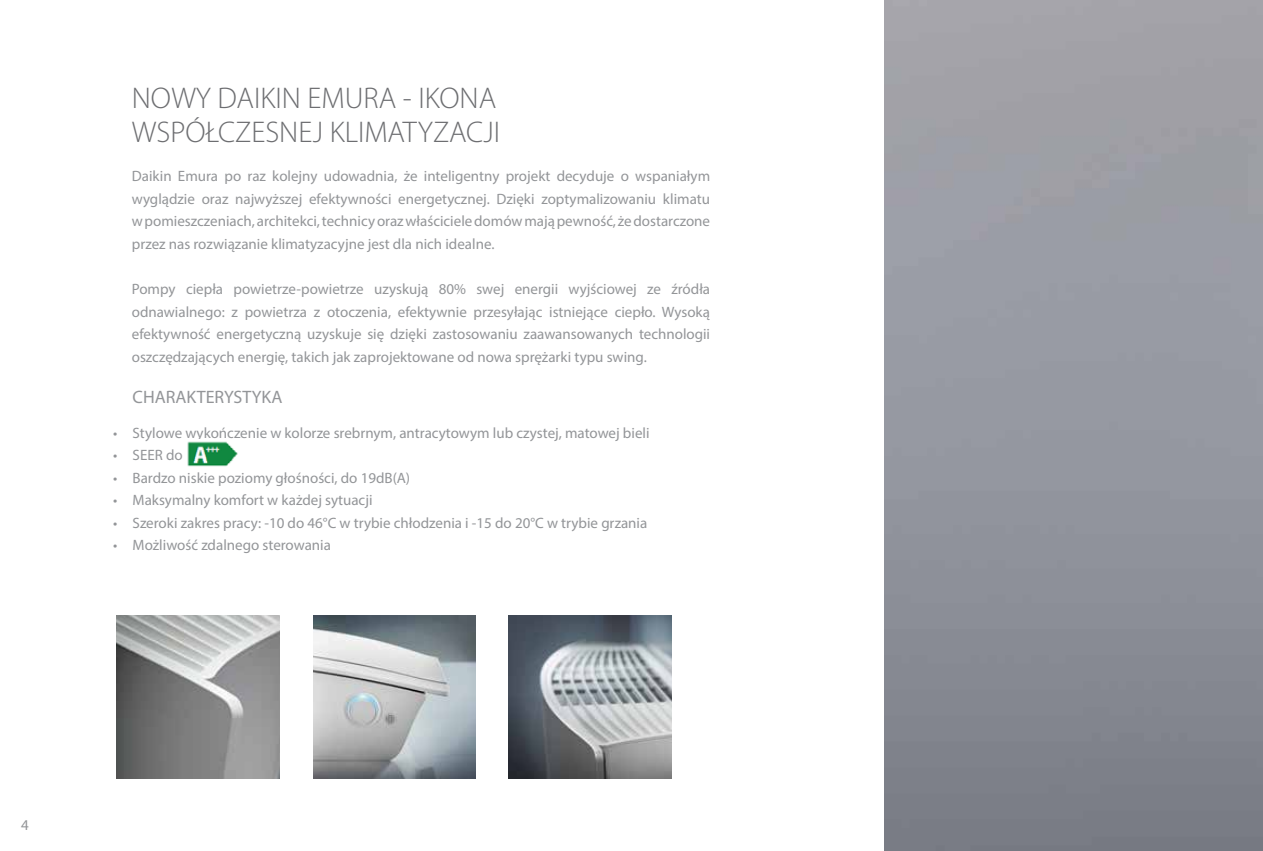
<style>
.page{position:relative;width:1263px;height:851px;background:#fff}
.page>*{position:absolute;margin:0;border:0;box-sizing:border-box;transform-origin:0 0}
.t1{font:300 30px/34.5px "Myriad Pro";color:#6d6e71}
.t2{font:18px "Myriad Pro";color:#939598}
.t3{font:15px/22.5px "Myriad Pro";color:#939598;text-align:justify}
</style>
<div class="page">
<img style="left:313px;top:615px;width:163px;height:163px">
<img style="left:509px;top:615px;width:163px;height:163px">
<img style="left:117px;top:615px;width:162px;height:163px">
<img style="left:187px;top:441px;width:51px;height:26px">
<h1 class="t1" style="left:132px;top:81px;width:370px">NOWY DAIKIN EMURA - IKONA<br>WSPÓŁCZESNEJ KLIMATYZACJI</h1>
<p class="t3" style="left:132px;top:165px;width:580px">Daikin Emura po raz kolejny udowadnia, że inteligentny projekt decyduje o wspaniałym wyglądzie oraz najwyższej efektywności energetycznej. Dzięki zoptymalizowaniu klimatu w pomieszczeniach, architekci, technicy oraz właściciele domów mają pewność, że dostarczone przez nas rozwiązanie klimatyzacyjne jest dla nich idealne.</p>
<p class="t3" style="left:132px;top:277px;width:580px">Pompy ciepła powietrze-powietrze uzyskują 80% swej energii wyjściowej ze źródła odnawialnego: z powietrza z otoczenia, efektywnie przesyłając istniejące ciepło. Wysoką efektywność energetyczną uzyskuje się dzięki zastosowaniu zaawansowanych technologii oszczędzających energię, takich jak zaprojektowane od nowa sprężarki typu swing.</p>
<p class="t2" style="left:133px;top:386px;width:151px">CHARAKTERYSTYKA</p>
<p class="t3" style="left:113px;top:421px;width:538px">• Stylowe wykończenie w kolorze srebrnym, antracytowym lub czystej, matowej bieli</p>
<p class="t3" style="left:113px;top:444px;width:71px">• SEER do</p>
<p class="t3" style="left:113px;top:466px;width:298px">• Bardzo niskie poziomy głośności, do 19dB(A)</p>
<p class="t3" style="left:113px;top:489px;width:261px">• Maksymalny komfort w każdej sytuacji</p>
<p class="t3" style="left:113px;top:511px;width:536px">• Szeroki zakres pracy: -10 do 46°C w trybie chłodzenia i -15 do 20°C w trybie grzania</p>
<p class="t3" style="left:113px;top:534px;width:219px">• Możliwość zdalnego sterowania</p>
<p class="t3" style="left:21px;top:813px;width:9px">4</p>
</div>
